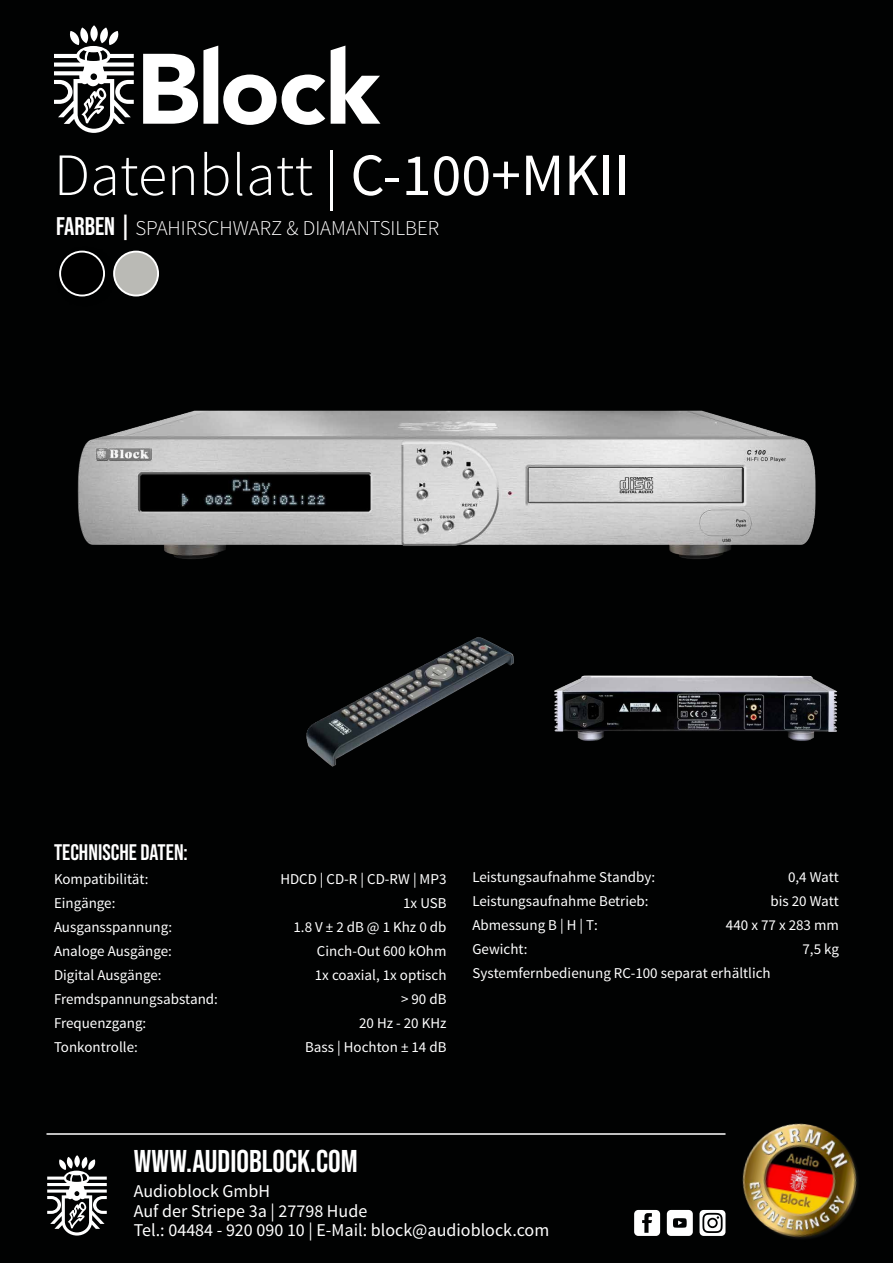
<style>
.page{position:relative;width:893px;height:1263px;background:#010202}
.page>*{position:absolute;margin:0;border:0;box-sizing:border-box;transform-origin:0 0}
.t1{font:300 60px "Source Sans Pro";color:#fff}
.t2{font:31.5px "Bebas Neue";color:#fff}
.t3{font:22.5px "Bebas Neue";color:#fff}
.t4{font:300 21px "Source Sans Pro";color:#fff}
.t5{font:18px/19.5px "Source Sans Pro";color:#fff}
.t6{font:15px "Source Sans Pro";color:#fff}
.s1{font-weight:400}
.s2{font-family:"Bebas Neue";font-weight:400;font-size:25.5px}
</style>
<div class="page">
<svg style="left:143px;top:46px;width:182px;height:79px"></svg>
<svg style="left:331px;top:46px;width:49px;height:78px"></svg>
<svg style="left:54px;top:27px;width:80px;height:106px"></svg>
<svg style="left:47px;top:1157px;width:60px;height:78px"></svg>
<svg style="left:634px;top:1210px;width:26px;height:26px"></svg>
<svg style="left:699px;top:1210px;width:22px;height:26px"></svg>
<svg style="left:667px;top:1210px;width:26px;height:26px"></svg>
<hr style="left:46px;top:1133px;width:679px;height:2px;background:#fff">
<img style="left:721px;top:1123px;width:137px;height:116px">
<svg style="left:60px;top:252px;width:44px;height:43px"></svg>
<div style="left:59px;top:251px;width:46px;height:45px;border:2px solid #fff;border-radius:50%"></div>
<img style="left:306px;top:637px;width:208px;height:130px">
<img style="left:70px;top:250px;width:746px;height:309px">
<img style="left:554px;top:675px;width:283px;height:66px">
<h1 class="t1" style="left:54px;top:139px;width:577px">Datenblatt | <span class="s1">C-100+MKII</span></h1>
<h3 class="t4" style="left:56px;top:216px;width:385px"><span class="s2">FARBEN |</span> SPAHIRSCHWARZ &amp; DIAMANTSILBER</h3>
<h3 class="t3" style="left:54px;top:840px;width:135px">TECHNISCHE DATEN:</h3>
<p class="t6" style="left:54px;top:870px;width:96px">Kompatibilität:</p>
<p class="t6" style="left:280px;top:870px;width:168px">HDCD | CD-R | CD-RW | MP3</p>
<p class="t6" style="left:54px;top:894px;width:63px">Eingänge:</p>
<p class="t6" style="left:403px;top:894px;width:45px">1x USB</p>
<p class="t6" style="left:54px;top:918px;width:120px">Ausgansspannung:</p>
<p class="t6" style="left:294px;top:918px;width:154px">1.8 V ± 2 dB @ 1 Khz 0 db</p>
<p class="t6" style="left:54px;top:942px;width:119px">Analoge Ausgänge:</p>
<p class="t6" style="left:317px;top:942px;width:131px">Cinch-Out 600 kOhm</p>
<p class="t6" style="left:54px;top:966px;width:109px">Digital Ausgänge:</p>
<p class="t6" style="left:315px;top:966px;width:133px">1x coaxial, 1x optisch</p>
<p class="t6" style="left:54px;top:990px;width:166px">Fremdspannungsabstand:</p>
<p class="t6" style="left:401px;top:990px;width:47px">&gt; 90 dB</p>
<p class="t6" style="left:54px;top:1014px;width:94px">Frequenzgang:</p>
<p class="t6" style="left:359px;top:1014px;width:89px">20 Hz - 20 KHz</p>
<p class="t6" style="left:54px;top:1038px;width:85px">Tonkontrolle:</p>
<p class="t6" style="left:305px;top:1038px;width:143px">Bass | Hochton ± 14 dB</p>
<p class="t6" style="left:472px;top:868px;width:184px">Leistungsaufnahme Standby:</p>
<p class="t6" style="left:788px;top:868px;width:52px">0,4 Watt</p>
<p class="t6" style="left:472px;top:892px;width:178px">Leistungsaufnahme Betrieb:</p>
<p class="t6" style="left:770px;top:892px;width:70px">bis 20 Watt</p>
<p class="t6" style="left:472px;top:916px;width:127px">Abmessung B | H | T:</p>
<p class="t6" style="left:726px;top:916px;width:115px">440 x 77 x 283 mm</p>
<p class="t6" style="left:472px;top:940px;width:57px">Gewicht:</p>
<p class="t6" style="left:802px;top:940px;width:38px">7,5 kg</p>
<p class="t6" style="left:472px;top:964px;width:300px">Systemfernbedienung RC-100 separat erhältlich</p>
<h2 class="t2" style="left:134px;top:1143px;width:225px">WWW.AUDIOBLOCK.COM</h2>
<p class="t5" style="left:134px;top:1182px;width:417px">Audioblock GmbH<br>Auf der Striepe 3a | 27798 Hude<br>Tel.: 04484 - 920 090 10 | E-Mail: block@audioblock.com</p>
</div>
